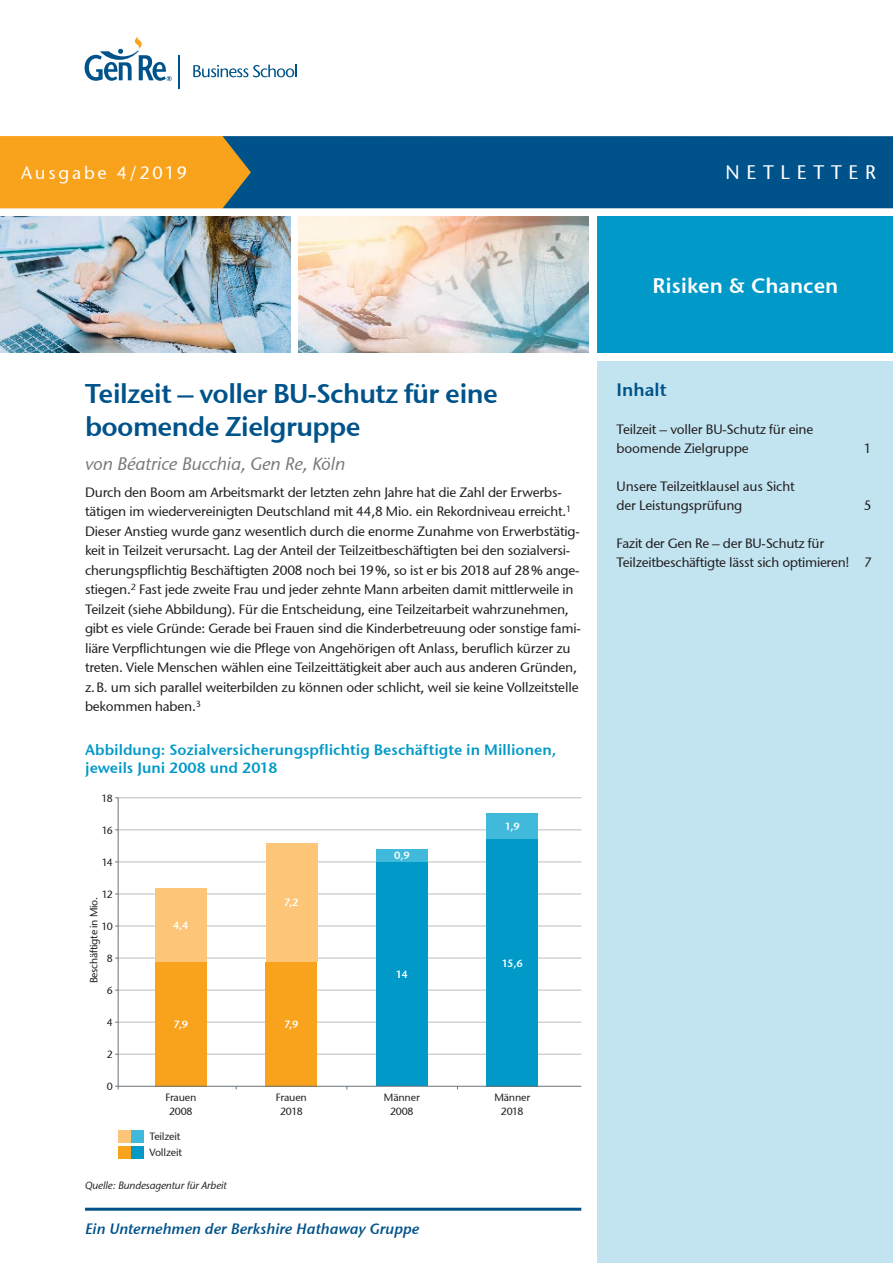
<style>
.page{position:relative;width:893px;height:1263px;background:#fff}
.page>*{position:absolute;margin:0;border:0;box-sizing:border-box;transform-origin:0 0}
.t1{font:600 27px/33px "Stone Sans GC Re";letter-spacing:-.025em;color:#00538a}
.t2{font:600 21px "Stone Sans GC Re";color:#fff}
.t3{font:19.5px "Stone Sans GC Re";letter-spacing:.35em;color:#fff}
.t4{font:italic 18px "Stone Sans GC Re";letter-spacing:-.01em;color:#76787b}
.t5{font:18px "Stone Sans GC Re";letter-spacing:.15em;color:#fff}
.t6{font:600 18px "Stone Sans GC Re";color:#00538a}
.t7{font:600 15px/18px "Stone Sans GC Re";color:#0099c8}
.t8{font:italic 600 15px "Stone Sans GC Re";color:#00538a}
.t9{font:13.5px/19.5px "Stone Sans GC Re";letter-spacing:-.015em;color:#231f20}
.t10{font:10.5px/13.5px "Stone Sans GC Re";letter-spacing:-.015em;color:#231f20;text-align:center}
.t11{font:italic 10.5px "Stone Sans GC Re";letter-spacing:-.015em;color:#231f20}
.t12{font:600 10.5px "Stone Sans GC Re";color:#fff}
</style>
<div class="page">
<div style="left:222px;top:136px;width:671px;height:72px;background:#00538a"></div>
<svg style="left:0;top:136px;width:251px;height:72px;background:#ea9d22"></svg>
<div style="left:597px;top:361px;width:296px;height:902px;background:#c2e4f1"></div>
<hr style="left:85px;top:1208px;width:496px;height:3px;background:#00538a">
<hr style="left:178px;top:55px;width:2px;height:34px;background:#00538a">
<svg style="left:85px;top:37px;width:87px;height:44px"></svg>
<svg style="left:193px;top:65px;width:104px;height:12px"></svg>
<div style="left:597px;top:217px;width:296px;height:136px;background:#0099c8"></div>
<img style="left:0;top:217px;width:290px;height:136px">
<hr style="left:118px;top:1022px;width:463px;height:1px;background:#bcbdc0">
<hr style="left:118px;top:1054px;width:463px;height:1px;background:#bcbdc0">
<hr style="left:118px;top:958px;width:463px;height:1px;background:#bcbdc0">
<hr style="left:118px;top:990px;width:463px;height:1px;background:#bcbdc0">
<hr style="left:118px;top:926px;width:463px;height:1px;background:#bcbdc0">
<hr style="left:118px;top:893px;width:463px;height:1px;background:#bcbdc0">
<hr style="left:118px;top:861px;width:463px;height:1px;background:#bcbdc0">
<hr style="left:118px;top:829px;width:463px;height:1px;background:#bcbdc0">
<hr style="left:118px;top:797px;width:463px;height:1px;background:#bcbdc0">
<div style="left:155px;top:962px;width:51px;height:124px;background:#f9a21c"></div>
<div style="left:119px;top:1146px;width:12px;height:12px;background:#f9a21c"></div>
<div style="left:131px;top:1146px;width:13px;height:12px;background:#0099c8"></div>
<div style="left:119px;top:1130px;width:12px;height:12px;background:#fdc577"></div>
<div style="left:131px;top:1130px;width:13px;height:12px;background:#41b9db"></div>
<div style="left:376px;top:862px;width:51px;height:224px;background:#0099c8"></div>
<div style="left:266px;top:962px;width:51px;height:124px;background:#f9a21c"></div>
<div style="left:487px;top:839px;width:51px;height:247px;background:#0099c8"></div>
<div style="left:487px;top:813px;width:51px;height:26px;background:#41b9db"></div>
<div style="left:376px;top:850px;width:51px;height:12px;background:#41b9db"></div>
<div style="left:266px;top:843px;width:51px;height:119px;background:#fdc577"></div>
<div style="left:155px;top:888px;width:51px;height:74px;background:#fdc577"></div>
<hr style="left:118px;top:797px;width:1px;height:292px;background:#687379">
<hr style="left:115px;top:1086px;width:466px;height:1px;background:#687379">
<img style="left:299px;top:217px;width:290px;height:136px">
<h3 class="t5" style="left:21px;top:162px;width:167px">Ausgabe 4/2019</h3>
<h3 class="t3" style="left:725px;top:161px;width:152px">NETLETTER</h3>
<h1 class="t1" style="left:85px;top:376px;width:414px">Teilzeit – voller BU-Schutz für eine boomende Zielgruppe</h1>
<h3 class="t4" style="left:85px;top:453px;width:262px">von Béatrice Bucchia, Gen Re, Köln</h3>
<p class="t9" style="left:85px;top:482px;width:497px">Durch den Boom am Arbeitsmarkt der letzten zehn Jahre hat die Zahl der Erwerbs&shy;tätigen im wiedervereinigten Deutschland mit 44,8 Mio. ein Rekordniveau erreicht.<sup>1<br></sup>Dieser Anstieg wurde ganz wesentlich durch die enorme Zunahme von Erwerbstätig&shy;keit in Teilzeit verursacht. Lag der Anteil der Teilzeitbeschäftigten bei den sozialversi&shy;cherungspflichtig Beschäftigten 2008 noch bei 19%, so ist er bis 2018 auf 28% ange&shy;stiegen.<sup>2</sup> Fast jede zweite Frau und jeder zehnte Mann arbeiten damit mittlerweile in Teilzeit (siehe Abbildung). Für die Entscheidung, eine Teilzeitarbeit wahrzunehmen, gibt es viele Gründe: Gerade bei Frauen sind die Kinderbetreuung oder sonstige fami&shy;liäre Verpflichtungen wie die Pflege von Angehörigen oft Anlass, beruflich kürzer zu treten. Viele Menschen wählen eine Teilzeittätigkeit aber auch aus anderen Gründen, z.B. um sich parallel weiterbilden zu können oder schlicht, weil sie keine Vollzeitstelle bekommen haben.<sup>3</sup></p>
<p class="t7" style="left:85px;top:741px;width:473px">Abbildung: Sozialversicherungspflichtig Beschäftigte in Millionen, jeweils Juni 2008 und 2018</p>
<p class="t10" style="left:102px;top:791px;width:13px">18</p>
<p class="t10" style="left:102px;top:823px;width:13px">16</p>
<p class="t10" style="left:102px;top:855px;width:13px">14</p>
<p class="t10" style="left:102px;top:887px;width:13px">12</p>
<p class="t10" style="left:87px;top:983px;width:88px;rotate:-90deg">Beschäftigte in Mio.</p>
<p class="t10" style="left:101px;top:919px;width:13px">10</p>
<p class="t10" style="left:107px;top:951px;width:8px">8</p>
<p class="t10" style="left:107px;top:983px;width:8px">6</p>
<p class="t10" style="left:107px;top:1015px;width:8px">4</p>
<p class="t10" style="left:107px;top:1047px;width:8px">2</p>
<p class="t10" style="left:107px;top:1080px;width:8px">0</p>
<p class="t12" style="left:173px;top:919px;width:17px">4,4</p>
<p class="t12" style="left:284px;top:896px;width:16px">7,2</p>
<p class="t12" style="left:174px;top:1018px;width:16px">7,9</p>
<p class="t12" style="left:284px;top:1018px;width:16px">7,9</p>
<p class="t12" style="left:394px;top:849px;width:17px">0,9</p>
<p class="t12" style="left:396px;top:968px;width:13px">14</p>
<p class="t12" style="left:505px;top:820px;width:17px">1,9</p>
<p class="t12" style="left:502px;top:956px;width:23px">15,6</p>
<p class="t10" style="left:165px;top:1091px;width:33px">Frauen<br>2008</p>
<p class="t10" style="left:149px;top:1145px;width:34px">Vollzeit</p>
<p class="t10" style="left:149px;top:1129px;width:33px">Teilzeit</p>
<p class="t10" style="left:276px;top:1091px;width:33px">Frauen<br>2018</p>
<p class="t10" style="left:384px;top:1091px;width:37px">Männer<br>2008</p>
<p class="t10" style="left:494px;top:1091px;width:37px">Männer<br>2018</p>
<p class="t11" style="left:85px;top:1178px;width:143px">Quelle: Bundesagentur für Arbeit</p>
<p class="t8" style="left:85px;top:1219px;width:336px">Ein Unternehmen der Berkshire Hathaway Gruppe</p>
<h2 class="t2" style="left:653px;top:272px;width:187px">Risiken &amp; Chancen</h2>
<h3 class="t6" style="left:617px;top:379px;width:52px">Inhalt</h3>
<p class="t9" style="left:617px;top:419px;width:198px">Teilzeit – voller BU-Schutz für eine boomende Zielgruppe</p>
<p class="t9" style="left:864px;top:438px;width:9px">1</p>
<p class="t9" style="left:617px;top:476px;width:179px">Unsere Teilzeitklausel aus Sicht der Leistungsprüfung</p>
<p class="t9" style="left:864px;top:495px;width:9px">5</p>
<p class="t9" style="left:617px;top:533px;width:257px">Fazit der Gen Re – der BU-Schutz für<br>Teilzeitbeschäftigte lässt sich optimieren! 7</p>
</div>
